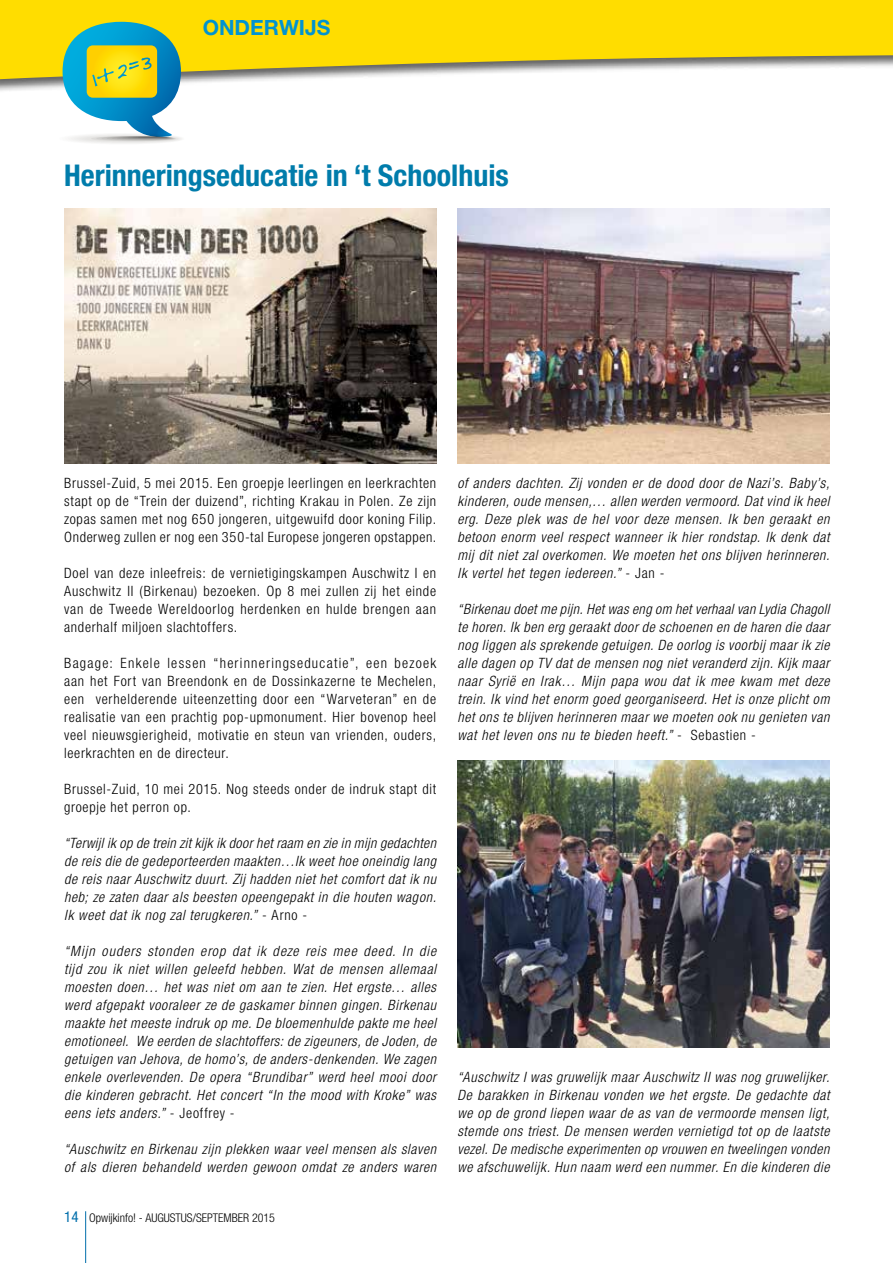
<style>
.page{position:relative;width:893px;height:1263px;background:#fff}
.page>*{position:absolute;margin:0;border:0;box-sizing:border-box;transform-origin:0 0}
.t1{font:700 condensed 30px "Helvetica Neue LT Std";color:#007cab}
.t2{font:700 21px "Helvetica Neue LT Std";color:#0093d1}
.t3{font:italic 300 condensed 14.25px/18px "Helvetica Neue LT Std";letter-spacing:.05em;color:#000;text-align:justify}
.t4{font:300 condensed 14.25px/18px "Helvetica Neue LT Std";letter-spacing:.05em;color:#000;text-align:justify}
.t5{font:300 condensed 12px "Helvetica Neue LT Std";color:#000}
.s1{font-style:normal}
.s2{font-weight:400;font-size:15px;color:#006eab}
.s3{font-style:inherit}
</style>
<div class="page">
<div style="left:0;top:0;width:893px;height:93px;background:#000;opacity:.6"></div>
<svg style="left:0;top:0;width:893px;height:80px;background:#f3d829"></svg>
<div style="left:62px;top:133px;width:122px;height:11px;background:#fafaf9;border-radius:50%"></div>
<div style="left:65px;top:134px;width:118px;height:10px;background:#f8f7f7;border-radius:50%"></div>
<div style="left:71px;top:134px;width:110px;height:9px;background:#f3f2f1;border-radius:50%"></div>
<div style="left:77px;top:135px;width:103px;height:8px;background:#eeedec;border-radius:50%"></div>
<div style="left:83px;top:136px;width:95px;height:6px;background:#e9e8e7;border-radius:50%"></div>
<svg style="left:63px;top:22px;width:118px;height:119px"></svg>
<img style="left:64px;top:208px;width:372px;height:256px">
<img style="left:457px;top:208px;width:372px;height:256px">
<img style="left:457px;top:760px;width:372px;height:287px">
<hr style="left:85px;top:1211px;width:1px;height:52px;background:#006eab">
<h2 class="t2" style="left:203px;top:15px;width:129px">ONDERWIJS</h2>
<h1 class="t1" style="left:64px;top:157px;width:446px">Herinneringseducatie in ‘t Schoolhuis</h1>
<p class="t4" style="left:64px;top:474px;width:374px">Brussel-Zuid, 5 mei 2015. Een groepje leerlingen en leerkrachten stapt op de “Trein der duizend”, richting Krakau in Polen. Ze zijn zopas samen met nog 650 jongeren, uitgewuifd door koning Filip.<br>Onderweg zullen er nog een 350-tal Europese jongeren opstappen.</p>
<p class="t4" style="left:64px;top:564px;width:374px">Doel van deze inleefreis: de vernietigingskampen Auschwitz I en Auschwitz II (Birkenau) bezoeken. Op 8 mei zullen zij het einde van de Tweede Wereldoorlog herdenken en hulde brengen aan anderhalf miljoen slachtoffers.</p>
<p class="t4" style="left:64px;top:654px;width:374px">Bagage: Enkele lessen “herinneringseducatie”, een bezoek aan het Fort van Breendonk en de Dossinkazerne te Mechelen, een verhelderende uiteenzetting door een “Warveteran” en de realisatie van een prachtig pop-upmonument. Hier bovenop heel veel nieuwsgierigheid, motivatie en steun van vrienden, ouders, leerkrachten en de directeur.</p>
<p class="t4" style="left:64px;top:780px;width:374px">Brussel-Zuid, 10 mei 2015. Nog steeds onder de indruk stapt dit groepje het perron op.</p>
<p class="t3" style="left:64px;top:834px;width:374px">“Terwijl ik op de trein zit kijk ik door het raam en zie in mijn gedachten de reis die de gedeporteerden maakten…Ik weet hoe oneindig lang de reis naar Auschwitz duurt. Zij hadden niet het comfort dat ik nu heb; ze zaten daar als beesten opeengepakt in die houten wagon.<br>Ik weet dat ik nog zal terugkeren.” <span class="s1">- Arno -</span></p>
<p class="t3" style="left:64px;top:942px;width:374px">“Mijn ouders stonden erop dat ik deze reis mee deed. In die tijd zou ik niet willen geleefd hebben. Wat de mensen allemaal moesten doen… het was niet om aan te zien. Het ergste… alles werd afgepakt vooraleer ze de gaskamer binnen gingen. Birkenau maakte het meeste indruk op me. De bloemenhulde pakte me heel emotioneel. We eerden de slachtoffers: de zigeuners, de Joden, de getuigen van Jehova, de homo’s, de anders-denkenden. We zagen enkele overlevenden. De opera “Brundibar” werd heel mooi door die kinderen gebracht. Het concert “In the mood with Kroke” was eens iets anders.” <span class="s1">- Jeoffrey -</span></p>
<p class="t3" style="left:64px;top:1140px;width:374px">“Auschwitz en Birkenau zijn plekken waar veel mensen als slaven of als dieren behandeld werden gewoon omdat ze anders waren</p>
<p class="t5" style="left:64px;top:1211px;width:212px"><span class="s2">14</span> <span class="s3">Opwijkinfo! -</span> AUGUSTUS/SEPTEMBER 2015</p>
<p class="t3" style="left:457px;top:474px;width:374px">of anders dachten. Zij vonden er de dood door de Nazi’s. Baby’s, kinderen, oude mensen,… allen werden vermoord. Dat vind ik heel erg. Deze plek was de hel voor deze mensen. Ik ben geraakt en betoon enorm veel respect wanneer ik hier rondstap. Ik denk dat mij dit niet zal overkomen. We moeten het ons blijven herinneren.<br>Ik vertel het tegen iedereen.” <span class="s1">- Jan -</span></p>
<p class="t3" style="left:457px;top:600px;width:374px">“Birkenau doet me pijn. Het was eng om het verhaal van Lydia Chagoll te horen. Ik ben erg geraakt door de schoenen en de haren die daar nog liggen als sprekende getuigen. De oorlog is voorbij maar ik zie alle dagen op TV dat de mensen nog niet veranderd zijn. Kijk maar naar Syrië en Irak… Mijn papa wou dat ik mee kwam met deze trein. Ik vind het enorm goed georganiseerd. Het is onze plicht om het ons te blijven herinneren maar we moeten ook nu genieten van wat het leven ons nu te bieden heeft.” <span class="s1">- Sebastien -</span></p>
<p class="t3" style="left:457px;top:1068px;width:374px">“Auschwitz I was gruwelijk maar Auschwitz II was nog gruwelijker.<br>De barakken in Birkenau vonden we het ergste. De gedachte dat we op de grond liepen waar de as van de vermoorde mensen ligt, stemde ons triest. De mensen werden vernietigd tot op de laatste vezel. De medische experimenten op vrouwen en tweelingen vonden we afschuwelijk. Hun naam werd een nummer. En die kinderen die</p>
</div>
